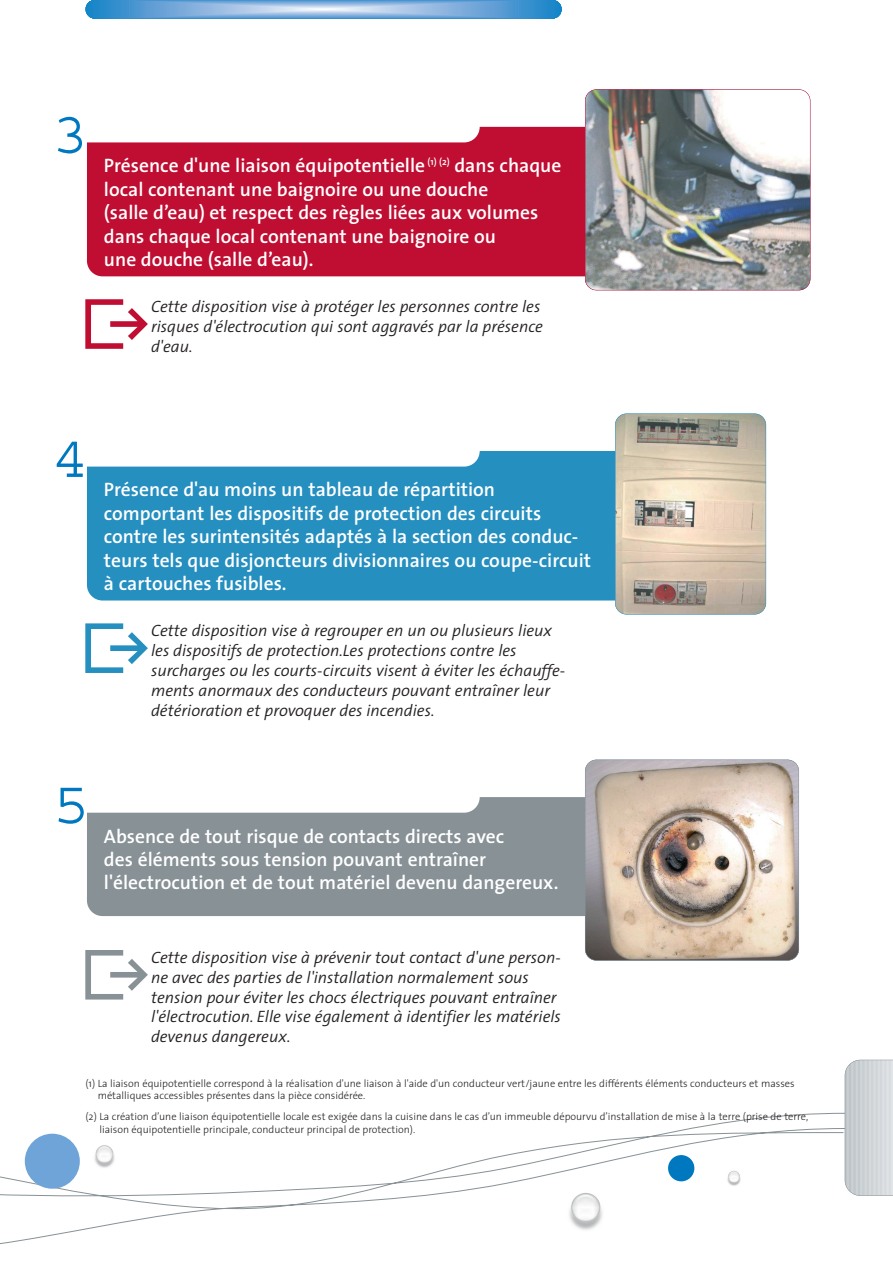
<style>
.page{position:relative;width:893px;height:1263px;background:#fff}
.page>*{position:absolute;margin:0;border:0;box-sizing:border-box;transform-origin:0 0}
.t1{font:61.65px "Courier";color:#0078c0}
.t2{font:600 19.5px/23.4px "The Sans";color:#fff}
.t3{font:italic 300 16.5px/19.8px "The Sans";color:#231f20}
.t4{font:300 10.5px/12.6px "The Sans";color:#231f20}
</style>
<div class="page">
<svg style="left:0;top:1112px;width:844px;height:132px"></svg>
<hr style="left:892px;top:1060px;width:1px;height:136px;background:#dce0e3">
<svg style="left:844px;top:1060px;width:48px;height:136px;background:#cfd4d7"></svg>
<div style="left:25px;top:1134px;width:55px;height:55px;background:#6fa4d8;border-radius:50%"></div>
<div style="left:668px;top:1155px;width:26px;height:26px;background:#0078c0;border-radius:50%"></div>
<img style="left:89px;top:1138px;width:32px;height:32px">
<img style="left:560px;top:1189px;width:52px;height:46px">
<img style="left:724px;top:1166px;width:20px;height:22px">
<svg style="left:87px;top:0;width:473px;height:18px;background:#75abda"></svg>
<div style="left:87px;top:127px;width:516px;height:149px;background:#c00d32;border-radius:16px"></div>
<div style="left:49px;top:108px;width:430px;height:34px;background:#fff;border-radius:16px"></div>
<img style="left:585px;top:89px;width:225px;height:201px;border-radius:11px">
<div style="left:585px;top:89px;width:225px;height:201px;border:1px solid #c00d32;border-radius:12px"></div>
<div style="left:87px;top:797px;width:516px;height:119px;background:#879196;border-radius:16px"></div>
<div style="left:49px;top:778px;width:430px;height:35px;background:#fff;border-radius:16px"></div>
<img style="left:585px;top:760px;width:213px;height:201px;border-radius:11px">
<div style="left:585px;top:760px;width:214px;height:201px;border:1px solid #879196;border-radius:12px"></div>
<div style="left:87px;top:451px;width:635px;height:150px;background:#258fc0;border-radius:16px"></div>
<div style="left:49px;top:432px;width:430px;height:35px;background:#fff;border-radius:16px"></div>
<img style="left:615px;top:414px;width:151px;height:200px;border-radius:11px">
<div style="left:615px;top:413px;width:151px;height:202px;border:1px solid #258fc0;border-radius:12px"></div>
<h1 class="t1" style="left:53px;top:114px;width:38px">3</h1>
<p class="t2" style="left:104px;top:156px;width:459px">Présence d'une liaison équipotentielle <sup>(1)</sup> <sup>(2)</sup> dans chaque local contenant une baignoire ou une douche<br>(salle d’eau) et respect des règles liées aux volumes dans chaque local contenant une baignoire ou<br>une douche (salle d’eau).</p>
<p class="t3" style="left:151px;top:298px;width:393px">Cette disposition vise à protéger les personnes contre les risques d'électrocution qui sont aggravés par la présence d'eau.</p>
<h1 class="t1" style="left:53px;top:438px;width:38px">4</h1>
<p class="t2" style="left:104px;top:480px;width:488px">Présence d'au moins un tableau de répartition comportant les dispositifs de protection des circuits contre les surintensités adaptés à la section des conduc&shy;teurs tels que disjoncteurs divisionnaires ou coupe-circuit à cartouches fusibles.</p>
<p class="t3" style="left:151px;top:623px;width:415px">Cette disposition vise à regrouper en un ou plusieurs lieux les dispositifs de protection.Les protections contre les surcharges ou les courts-circuits visent à éviter les échauffe&shy;ments anormaux des conducteurs pouvant entraîner leur détérioration et provoquer des incendies.</p>
<h1 class="t1" style="left:53px;top:784px;width:38px">5</h1>
<p class="t2" style="left:104px;top:826px;width:456px">Absence de tout risque de contacts directs avec<br>des éléments sous tension pouvant entraîner l'électrocution et de tout matériel devenu dangereux.</p>
<p class="t3" style="left:151px;top:949px;width:411px">Cette disposition vise à prévenir tout contact d'une person&shy;ne avec des parties de l'installation normalement sous tension pour éviter les chocs électriques pouvant entraîner l'électrocution. Elle vise également à identifier les matériels devenus dangereux.</p>
<p class="t4" style="left:98px;top:1078px;width:698px;text-indent:-12px">(1) La liaison équipotentielle correspond à la réalisation d'une liaison à l'aide d'un conducteur vert/jaune entre les différents éléments conducteurs et masses métalliques accessibles présentes dans la pièce considérée.</p>
<p class="t4" style="left:99px;top:1112px;width:710px;text-indent:-14px">(2) La création d’une liaison équipotentielle locale est exigée dans la cuisine dans le cas d’un immeuble dépourvu d’installation de mise à la terre (prise de terre, liaison équipotentielle principale, conducteur principal de protection).</p>
</div>
